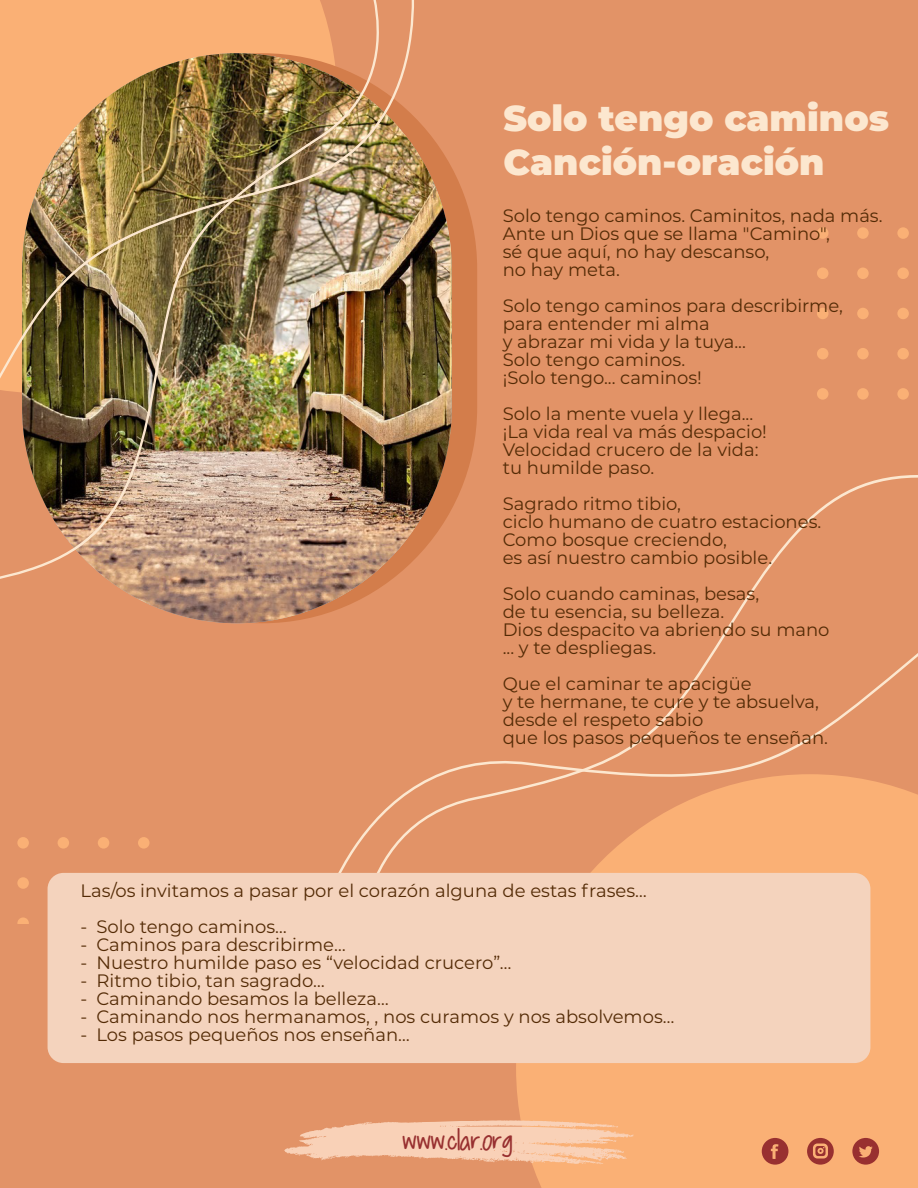
<style>
.page{position:relative;width:918px;height:1188px;background:#fff}
.page>*{position:absolute;margin:0;border:0;box-sizing:border-box;transform-origin:0 0}
.t1{font:900 36px/43.2px "Montserrat";color:#fce7cf}
.t2{font:26.25px "Alpine Script";color:#983030}
.t3{font:18px/18px "Montserrat";color:#542b06}
</style>
<div class="page">
<div style="left:0;top:902px;width:918px;height:286px;background:#e29367"></div>
<div style="left:0;top:0;width:918px;height:923px;background:#e29367"></div>
<svg style="left:452px;top:169px;width:25px;height:283px;background:#d47f4e"></svg>
<img style="left:158px;top:131px;width:294px;height:492px">
<img style="left:0;top:0;width:420px;height:608px">
<svg style="left:342px;top:452px;width:576px;height:62px"></svg>
<svg style="left:309px;top:514px;width:609px;height:359px"></svg>
<div style="left:857px;top:227px;width:12px;height:12px;background:#fab075;border-radius:50%"></div>
<div style="left:817px;top:227px;width:12px;height:12px;background:#fab075;border-radius:50%"></div>
<div style="left:897px;top:227px;width:12px;height:12px;background:#fab075;border-radius:50%"></div>
<div style="left:857px;top:268px;width:12px;height:11px;background:#fab075;border-radius:50%"></div>
<div style="left:817px;top:268px;width:12px;height:11px;background:#fab075;border-radius:50%"></div>
<div style="left:897px;top:268px;width:12px;height:11px;background:#fab075;border-radius:50%"></div>
<div style="left:857px;top:308px;width:12px;height:11px;background:#fab075;border-radius:50%"></div>
<div style="left:817px;top:308px;width:12px;height:11px;background:#fab075;border-radius:50%"></div>
<div style="left:897px;top:308px;width:12px;height:11px;background:#fab075;border-radius:50%"></div>
<div style="left:857px;top:348px;width:12px;height:11px;background:#fab075;border-radius:50%"></div>
<div style="left:857px;top:388px;width:12px;height:12px;background:#fab075;border-radius:50%"></div>
<div style="left:817px;top:348px;width:12px;height:11px;background:#fab075;border-radius:50%"></div>
<div style="left:817px;top:388px;width:12px;height:12px;background:#fab075;border-radius:50%"></div>
<div style="left:897px;top:348px;width:12px;height:11px;background:#fab075;border-radius:50%"></div>
<div style="left:897px;top:388px;width:12px;height:12px;background:#fab075;border-radius:50%"></div>
<div style="left:138px;top:837px;width:12px;height:12px;background:#fab075;border-radius:50%"></div>
<div style="left:98px;top:837px;width:11px;height:12px;background:#fab075;border-radius:50%"></div>
<div style="left:58px;top:837px;width:11px;height:12px;background:#fab075;border-radius:50%"></div>
<div style="left:17px;top:837px;width:12px;height:12px;background:#fab075;border-radius:50%"></div>
<div style="left:17px;top:877px;width:12px;height:12px;background:#fab075;border-radius:50%"></div>
<svg style="left:17px;top:917px;width:12px;height:6px"></svg>
<svg style="left:516px;top:774px;width:402px;height:414px;fill:#fab075"></svg>
<div style="left:48px;top:873px;width:822px;height:190px;background:#f4d3bd;border-radius:16px"></div>
<svg style="left:284px;top:1120px;width:350px;height:44px"></svg>
<svg style="left:807px;top:1138px;width:27px;height:27px"></svg>
<svg style="left:762px;top:1138px;width:26px;height:27px"></svg>
<svg style="left:852px;top:1138px;width:27px;height:27px"></svg>
<h1 class="t1" style="left:503px;top:95px;width:387px">Solo tengo caminos<br>Canción-oración</h1>
<p class="t3" style="left:503px;top:206px;width:381px">Solo tengo caminos. Caminitos, nada más.<br>Ante un Dios que se llama "Camino",<br>sé que aquí, no hay descanso,<br>no hay meta.</p>
<p class="t3" style="left:503px;top:296px;width:342px">Solo tengo caminos para describirme, para entender mi alma<br>y abrazar mi vida y la tuya...<br>Solo tengo caminos.<br>¡Solo tengo... caminos!</p>
<p class="t3" style="left:503px;top:404px;width:266px">Solo la mente vuela y llega... ¡La vida real va más despacio!<br>Velocidad crucero de la vida: tu humilde paso.</p>
<p class="t3" style="left:503px;top:494px;width:320px">Sagrado ritmo tibio,<br>ciclo humano de cuatro estaciones.<br>Como bosque creciendo,<br>es así nuestro cambio posible.</p>
<p class="t3" style="left:503px;top:584px;width:328px">Solo cuando caminas, besas,<br>de tu esencia, su belleza.<br>Dios despacito va abriendo su mano ... y te despliegas.</p>
<p class="t3" style="left:503px;top:674px;width:327px">Que el caminar te apacigüe<br>y te hermane, te cure y te absuelva, desde el respeto sabio<br>que los pasos pequeños te enseñan.</p>
<p class="t3" style="left:81px;top:881px;width:568px">Las/os invitamos a pasar por el corazón alguna de estas frases…</p>
<p class="t3" style="left:81px;top:917px;width:208px">- Solo tengo caminos…</p>
<p class="t3" style="left:81px;top:935px;width:267px">- Caminos para describirme…</p>
<p class="t3" style="left:81px;top:953px;width:432px">- Nuestro humilde paso es “velocidad crucero”…</p>
<p class="t3" style="left:81px;top:971px;width:246px">- Ritmo tibio, tan sagrado…</p>
<p class="t3" style="left:81px;top:989px;width:310px">- Caminando besamos la belleza…</p>
<p class="t3" style="left:81px;top:1007px;width:595px">- Caminando nos hermanamos, , nos curamos y nos absolvemos…</p>
<p class="t3" style="left:81px;top:1025px;width:331px">- Los pasos pequeños nos enseñan…</p>
<h2 class="t2" style="left:403px;top:1127px;width:111px">www.clar.org</h2>
</div>
